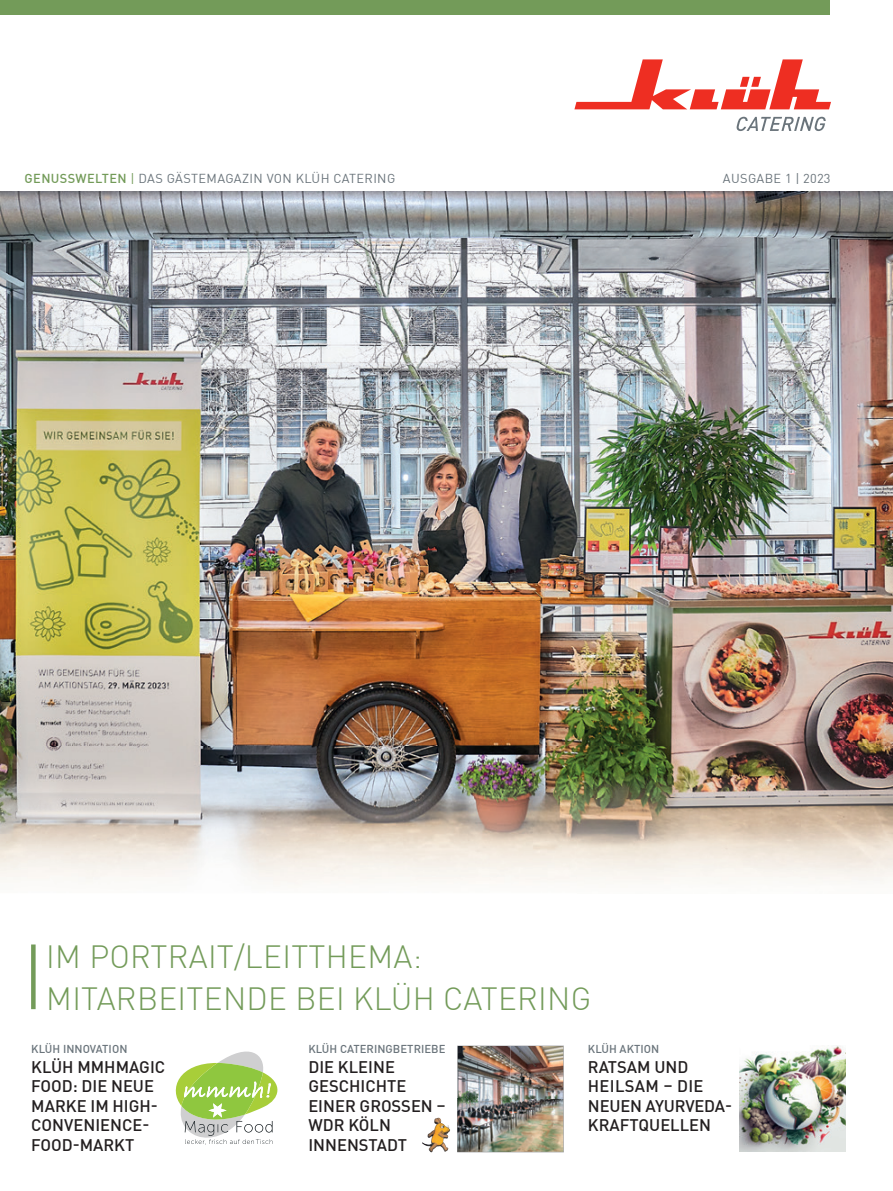
<style>
.page{position:relative;width:893px;height:1191px;background:#fff}
.page>*{position:absolute;margin:0;border:0;box-sizing:border-box;transform-origin:0 0}
.t1{font:300 31.5px/42px "DINOT";letter-spacing:.01em;color:#739b59}
.t2{font:500 16.5px/19.5px "DINOT";color:#231f20}
.t3{font:12.75px "DINOT";letter-spacing:.03em;color:#6a747b}
.t4{font:500 11.25px "DINOT";letter-spacing:.005em;color:#6a747b}
.s1{font-weight:500;color:#739b59}
.s2{color:#739b59}
</style>
<div class="page">
<img style="left:0;top:191px;width:893px;height:694px">
<img style="left:0;top:799px;width:152px;height:17px">
<div style="left:0;top:0;width:830px;height:14px;background:#739b59"></div>
<svg style="left:574px;top:59px;width:257px;height:50px"></svg>
<svg style="left:736px;top:117px;width:90px;height:14px"></svg>
<img style="left:457px;top:1045px;width:107px;height:107px">
<img style="left:739px;top:1045px;width:107px;height:106px">
<div style="left:31px;top:944px;width:5px;height:65px;background:#739b59"></div>
<svg style="left:175px;top:1051px;width:103px;height:93px"></svg>
<img style="left:422px;top:1117px;width:28px;height:35px">
<p class="t3" style="left:25px;top:169px;width:372px"><span class="s1">GENUSSWELTEN</span> <span class="s2">|</span> DAS GÄSTEMAGAZIN VON KLÜH CATERING</p>
<p class="t3" style="left:723px;top:169px;width:109px">AUSGABE 1 | 2023</p>
<h1 class="t1" style="left:46px;top:932px;width:547px">IM PORTRAIT/LEITTHEMA:<br>MITARBEITENDE BEI KLÜH CATERING</h1>
<p class="t4" style="left:31px;top:1040px;width:98px">KLÜH INNOVATION</p>
<p class="t2" style="left:31px;top:1055px;width:135px">KLÜH MMHMAGIC<br>FOOD: DIE NEUE<br>MARKE IM HIGH-<br>CONVENIENCE-<br>FOOD-MARKT</p>
<p class="t4" style="left:308px;top:1040px;width:139px">KLÜH CATERINGBETRIEBE</p>
<p class="t2" style="left:308px;top:1055px;width:139px">DIE KLEINE<br>GESCHICHTE<br>EINER GROSSEN –<br>WDR KÖLN<br>INNENSTADT</p>
<p class="t4" style="left:588px;top:1040px;width:73px">KLÜH AKTION</p>
<p class="t2" style="left:588px;top:1055px;width:146px">RATSAM UND<br>HEILSAM – DIE<br>NEUEN AYURVEDA-<br>KRAFTQUELLEN</p>
</div>
